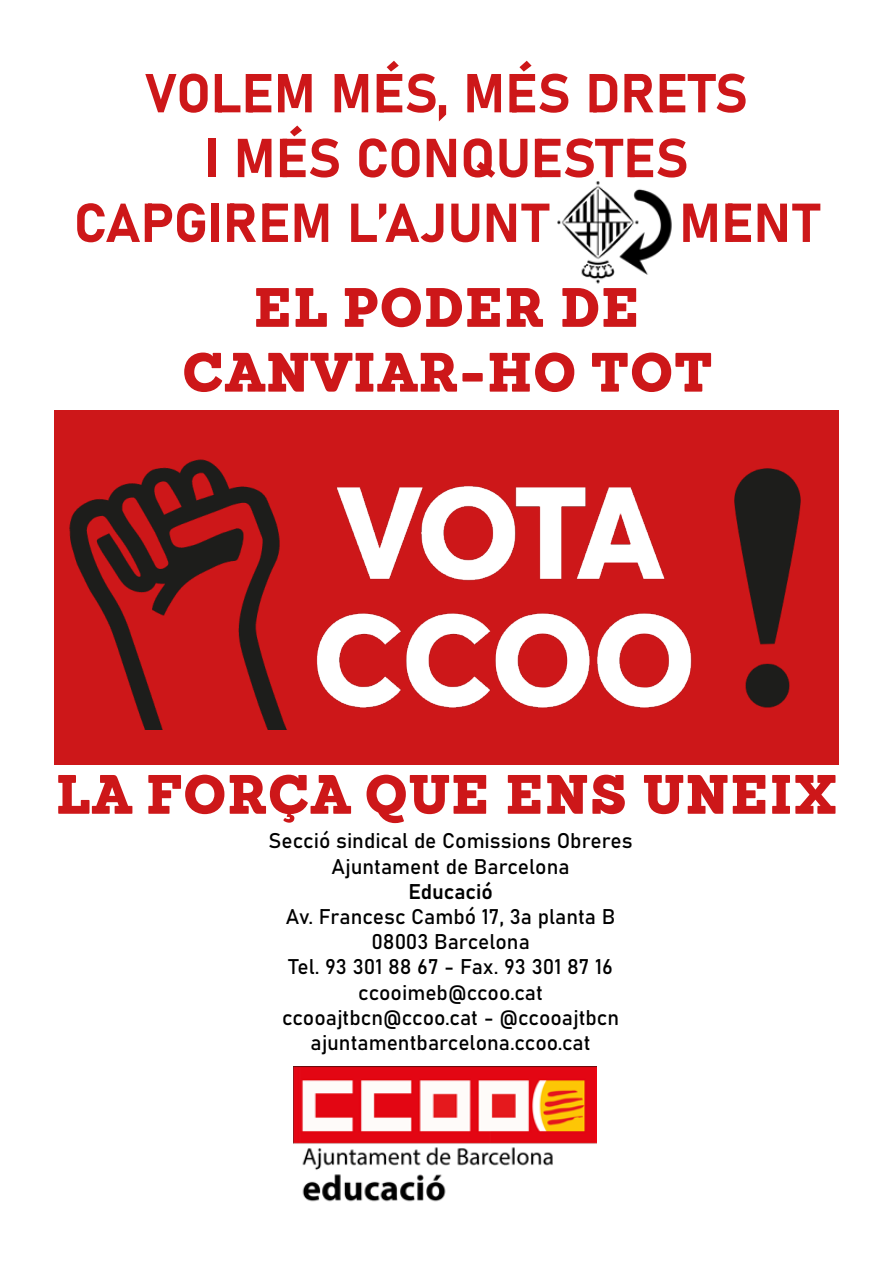
<style>
.page{position:relative;width:893px;height:1263px;background:#fff}
.page>*{position:absolute;margin:0;border:0;box-sizing:border-box;transform-origin:0 0}
.t1{font:54px "Bahnschrift";color:#cd1719}
.t2{font:900 54px/64.8px "Sanchez";letter-spacing:.025em;color:#cd1719;text-align:center}
.t3{font:21px/25.2px "Bahnschrift";color:#000;text-align:center}
</style>
<div class="page">
<img style="left:557px;top:181px;width:115px;height:103px">
<div style="left:54px;top:410px;width:785px;height:355px;background:#cd1719"></div>
<img style="left:69px;top:459px;width:732px;height:270px">
<img style="left:294px;top:1067px;width:302px;height:135px">
<h1 class="t1" style="left:145px;top:52px;width:604px">VOLEM MÉS, MÉS DRETS</h1>
<h1 class="t1" style="left:204px;top:117px;width:486px">I MÉS CONQUESTES</h1>
<h1 class="t1" style="left:74px;top:182px;width:476px">CAPGIREM L’AJUNT</h1>
<h1 class="t1" style="left:679px;top:182px;width:142px">MENT</h1>
<h1 class="t2" style="left:182px;top:275px;width:531px">EL PODER DE<br>CANVIAR-HO TOT</h1>
<h1 class="t2" style="left:56px;top:762px;width:783px">LA FORÇA QUE ENS UNEIX</h1>
<p class="t3" style="left:269px;top:827px;width:365px">Secció sindical de Comissions Obreres<br>Ajuntament de Barcelona<br>Educació<br>Av. Francesc Cambó 17, 3a planta B<br>08003 Barcelona<br>Tel. 93 301 88 67 - Fax. 93 301 87 16 ccooimeb@ccoo.cat ccooajtbcn@ccoo.cat - @ccooajtbcn ajuntamentbarcelona.ccoo.cat</p>
</div>
